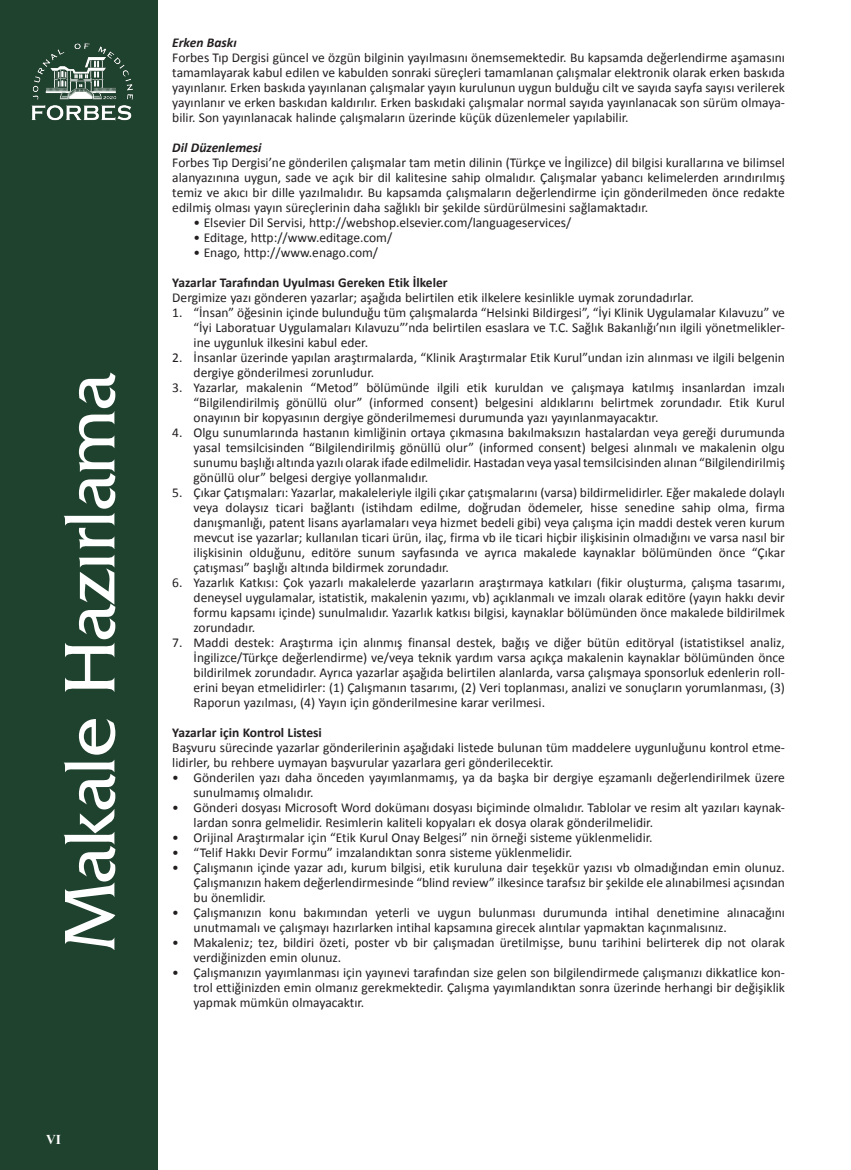
<style>
.page{position:relative;width:851px;height:1170px;background:#fff}
.page>*{position:absolute;margin:0;border:0;box-sizing:border-box;transform-origin:0 0}
.t1{font:75px "Friz Quadrata Std";color:#fff}
.t2{font:13.5px/15px "Calibri";color:#231f20;text-align:justify}
.t3{font:700 13.5px "Calibri";color:#231f20}
.t4{font:italic 700 13.5px "Calibri";color:#231f20}
.t5{font:700 13.5px "Times New Roman";color:#fff}
</style>
<div class="page">
<div style="left:0;top:0;width:157px;height:1169px;background:#1f422e"></div>
<img style="left:31px;top:43px;width:102px;height:78px">
<p class="t1" style="left:48px;top:950px;width:579px;rotate:-90deg">Makale Hazırlama</p>
<p class="t5" style="left:46px;top:1129px;width:16px">VI</p>
<p class="t4" style="left:172px;top:34px;width:66px">Erken Baskı</p>
<p class="t2" style="left:172px;top:49px;width:614px">Forbes Tıp Dergisi güncel ve özgün bilginin yayılmasını önemsemektedir. Bu kapsamda değerlendirme aşamasını tamamlayarak kabul edilen ve kabulden sonraki süreçleri tamamlanan çalışmalar elektronik olarak erken baskıda yayınlanır. Erken baskıda yayınlanan çalışmalar yayın kurulunun uygun bulduğu cilt ve sayıda sayfa sayısı verilerek yayınlanır ve erken baskıdan kaldırılır. Erken baskıdaki çalışmalar normal sayıda yayınlanacak son sürüm olmaya&shy;bilir. Son yayınlanacak halinde çalışmaların üzerinde küçük düzenlemeler yapılabilir.</p>
<p class="t4" style="left:172px;top:139px;width:91px">Dil Düzenlemesi</p>
<p class="t2" style="left:172px;top:154px;width:614px">Forbes Tıp Dergisi’ne gönderilen çalışmalar tam metin dilinin (Türkçe ve İngilizce) dil bilgisi kurallarına ve bilimsel alanyazınına uygun, sade ve açık bir dil kalitesine sahip olmalıdır. Çalışmalar yabancı kelimelerden arındırılmış temiz ve akıcı bir dille yazılmalıdır. Bu kapsamda çalışmaların değerlendirme için gönderilmeden önce redakte edilmiş olması yayın süreçlerinin daha sağlıklı bir şekilde sürdürülmesini sağlamaktadır.</p>
<p class="t2" style="left:193px;top:214px;width:379px">• Elsevier Dil Servisi, http://webshop.elsevier.com/languageservices/</p>
<p class="t2" style="left:193px;top:229px;width:200px">• Editage, http://www.editage.com/</p>
<p class="t2" style="left:193px;top:244px;width:186px">• Enago, http://www.enago.com/</p>
<p class="t3" style="left:172px;top:274px;width:277px">Yazarlar Tarafından Uyulması Gereken Etik İlkeler</p>
<p class="t2" style="left:172px;top:289px;width:523px">Dergimize yazı gönderen yazarlar; aşağıda belirtilen etik ilkelere kesinlikle uymak zorundadırlar.</p>
<p class="t2" style="left:193px;top:304px;width:593px;text-indent:-21px">1. “İnsan” öğesinin içinde bulunduğu tüm çalışmalarda “Helsinki Bildirgesi”, “İyi Klinik Uygulamalar Kılavuzu” ve “İyi Laboratuar Uygulamaları Kılavuzu”’nda belirtilen esaslara ve T.C. Sağlık Bakanlığı’nın ilgili yönetmelikler&shy;ine uygunluk ilkesini kabul eder.</p>
<p class="t2" style="left:193px;top:349px;width:593px;text-indent:-21px">2. İnsanlar üzerinde yapılan araştırmalarda, “Klinik Araştırmalar Etik Kurul”undan izin alınması ve ilgili belgenin dergiye gönderilmesi zorunludur.</p>
<p class="t2" style="left:193px;top:379px;width:593px;text-indent:-21px">3. Yazarlar, makalenin “Metod” bölümünde ilgili etik kuruldan ve çalışmaya katılmış insanlardan imzalı “Bilgilendirilmiş gönüllü olur” (informed consent) belgesini aldıklarını belirtmek zorundadır. Etik Kurul onayının bir kopyasının dergiye gönderilmemesi durumunda yazı yayınlanmayacaktır.</p>
<p class="t2" style="left:193px;top:424px;width:593px;text-indent:-21px">4. Olgu sunumlarında hastanın kimliğinin ortaya çıkmasına bakılmaksızın hastalardan veya gereği durumunda yasal temsilcisinden “Bilgilendirilmiş gönüllü olur” (informed consent) belgesi alınmalı ve makalenin olgu sunumu başlığı altında yazılı olarak ifade edilmelidir. Hastadan veya yasal temsilcisinden alınan “Bilgilendirilmiş gönüllü olur” belgesi dergiye yollanmalıdır.</p>
<p class="t2" style="left:193px;top:484px;width:593px;text-indent:-21px">5. Çıkar Çatışmaları: Yazarlar, makaleleriyle ilgili çıkar çatışmalarını (varsa) bildirmelidirler. Eğer makalede dolaylı veya dolaysız ticari bağlantı (istihdam edilme, doğrudan ödemeler, hisse senedine sahip olma, firma danışmanlığı, patent lisans ayarlamaları veya hizmet bedeli gibi) veya çalışma için maddi destek veren kurum mevcut ise yazarlar; kullanılan ticari ürün, ilaç, firma vb ile ticari hiçbir ilişkisinin olmadığını ve varsa nasıl bir ilişkisinin olduğunu, editöre sunum sayfasında ve ayrıca makalede kaynaklar bölümünden önce “Çıkar çatışması” başlığı altında bildirmek zorundadır.</p>
<p class="t2" style="left:193px;top:574px;width:593px;text-indent:-21px">6. Yazarlık Katkısı: Çok yazarlı makalelerde yazarların araştırmaya katkıları (fikir oluşturma, çalışma tasarımı, deneysel uygulamalar, istatistik, makalenin yazımı, vb) açıklanmalı ve imzalı olarak editöre (yayın hakkı devir formu kapsamı içinde) sunulmalıdır. Yazarlık katkısı bilgisi, kaynaklar bölümünden önce makalede bildirilmek zorundadır.</p>
<p class="t2" style="left:193px;top:634px;width:593px;text-indent:-21px">7. Maddi destek: Araştırma için alınmış finansal destek, bağış ve diğer bütün editöryal (istatistiksel analiz, İngilizce/Türkçe değerlendirme) ve/veya teknik yardım varsa açıkça makalenin kaynaklar bölümünden önce bildirilmek zorundadır. Ayrıca yazarlar aşağıda belirtilen alanlarda, varsa çalışmaya sponsorluk edenlerin roll&shy;erini beyan etmelidirler: (1) Çalışmanın tasarımı, (2) Veri toplanması, analizi ve sonuçların yorumlanması, (3)<br>Raporun yazılması, (4) Yayın için gönderilmesine karar verilmesi.</p>
<p class="t3" style="left:172px;top:724px;width:151px">Yazarlar için Kontrol Listesi</p>
<p class="t2" style="left:172px;top:739px;width:614px">Başvuru sürecinde yazarlar gönderilerinin aşağıdaki listede bulunan tüm maddelere uygunluğunu kontrol etme&shy;lidirler, bu rehbere uymayan başvurular yazarlara geri gönderilecektir.</p>
<p class="t2" style="left:193px;top:769px;width:593px;text-indent:-21px">• Gönderilen yazı daha önceden yayımlanmamış, ya da başka bir dergiye eşzamanlı değerlendirilmek üzere sunulmamış olmalıdır.</p>
<p class="t2" style="left:193px;top:799px;width:593px;text-indent:-21px">• Gönderi dosyası Microsoft Word dokümanı dosyası biçiminde olmalıdır. Tablolar ve resim alt yazıları kaynak&shy;lardan sonra gelmelidir. Resimlerin kaliteli kopyaları ek dosya olarak gönderilmelidir.</p>
<p class="t2" style="left:172px;top:829px;width:481px">• Orijinal Araştırmalar için “Etik Kurul Onay Belgesi” nin örneği sisteme yüklenmelidir.</p>
<p class="t2" style="left:172px;top:844px;width:401px">• “Telif Hakkı Devir Formu” imzalandıktan sonra sisteme yüklenmelidir.</p>
<p class="t2" style="left:193px;top:859px;width:592px;text-indent:-21px">• Çalışmanın içinde yazar adı, kurum bilgisi, etik kuruluna dair teşekkür yazısı vb olmadığından emin olunuz.<br>Çalışmanızın hakem değerlendirmesinde “blind review” ilkesince tarafsız bir şekilde ele alınabilmesi açısından bu önemlidir.</p>
<p class="t2" style="left:193px;top:904px;width:593px;text-indent:-21px">• Çalışmanızın konu bakımından yeterli ve uygun bulunması durumunda intihal denetimine alınacağını unutmamalı ve çalışmayı hazırlarken intihal kapsamına girecek alıntılar yapmaktan kaçınmalısınız.</p>
<p class="t2" style="left:193px;top:934px;width:593px;text-indent:-21px">• Makaleniz; tez, bildiri özeti, poster vb bir çalışmadan üretilmişse, bunu tarihini belirterek dip not olarak verdiğinizden emin olunuz.</p>
<p class="t2" style="left:193px;top:964px;width:593px;text-indent:-21px">• Çalışmanızın yayımlanması için yayınevi tarafından size gelen son bilgilendirmede çalışmanızı dikkatlice kon&shy;trol ettiğinizden emin olmanız gerekmektedir. Çalışma yayımlandıktan sonra üzerinde herhangi bir değişiklik yapmak mümkün olmayacaktır.</p>
</div>
